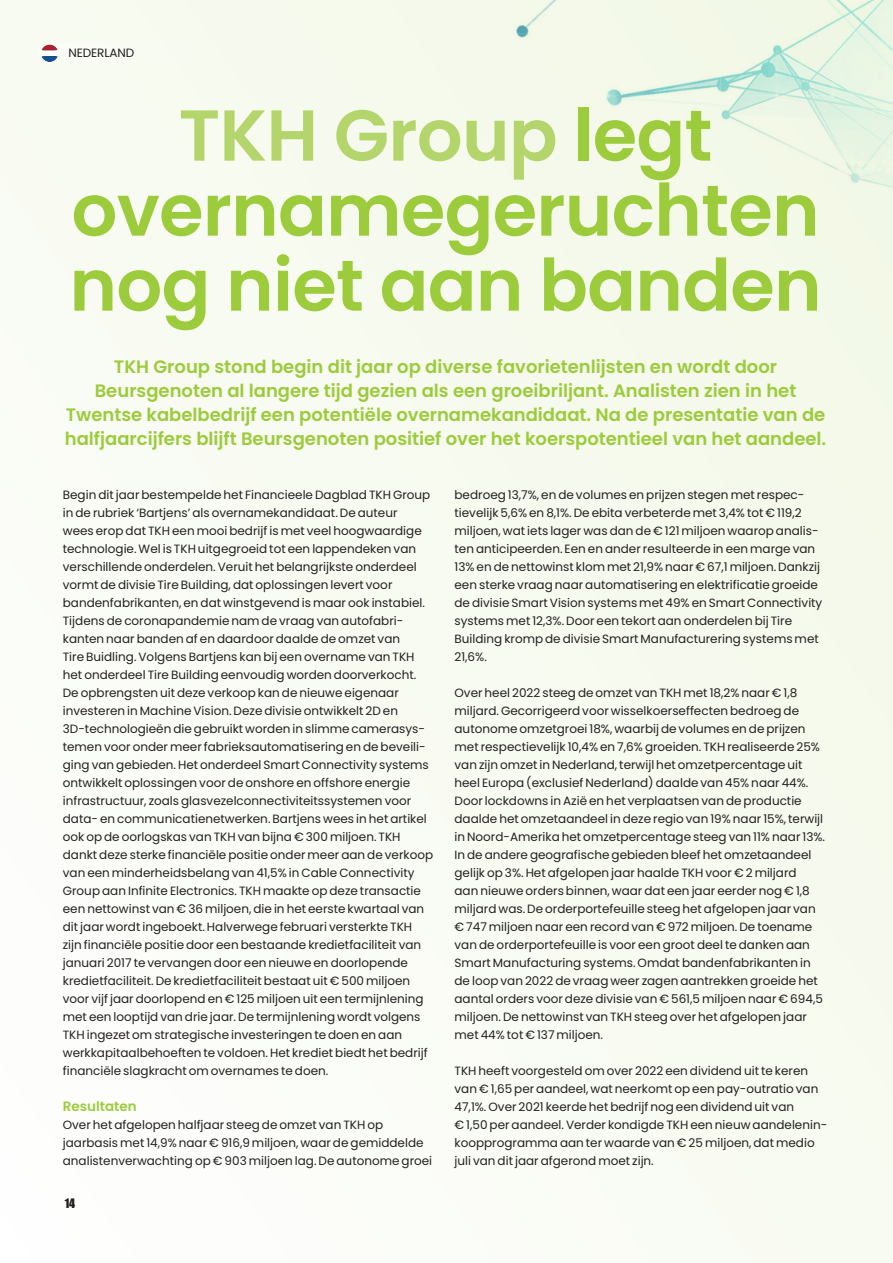
<style>
.page{position:relative;width:893px;height:1263px;background:#f8fbf1}
.page>*{position:absolute;margin:0;border:0;box-sizing:border-box;transform-origin:0 0}
.Header_inhoud{font:600 72px/75px "Poppins";letter-spacing:-.01em;color:#9ccb3b;text-align:center}
.Inleiding{font:600 18px/24px "Poppins";color:#9ccb3b;text-align:center}
.subKopje{font:600 13.5px "Poppins";color:#9ccb3b}
.Platte_tekst_-_zwart{font:12px/18px "Poppins";color:#231f20}
.Platte_tekst{font:12px "Poppins";letter-spacing:-.01em;color:#231f20}
.t1{font:12px "Impact";color:#231f20}
.s1{color:#b4d56b}
</style>
<div class="page">
<svg style="left:41px;top:44px;width:17px;height:18px"></svg>
<p class="Platte_tekst" style="left:68px;top:46px;width:67px">NEDERLAND</p>
<p class="Header_inhoud" style="left:69px;top:98px;width:754px"><span class="s1">TKH Group</span> legt overnamegeruchten nog niet aan banden</p>
<p class="Inleiding" style="left:65px;top:355px;width:763px">TKH Group stond begin dit jaar op diverse favorietenlijsten en wordt door Beursgenoten al langere tijd gezien als een groeibriljant. Analisten zien in het Twentse kabelbedrijf een potentiële overnamekandidaat. Na de presentatie van de halfjaarcijfers blijft Beursgenoten positief over het koerspotentieel van het aandeel.</p>
<p class="Platte_tekst_-_zwart" style="left:63px;top:486px;width:372px">Begin dit jaar bestempelde het Financieele Dagblad TKH Group in de rubriek ‘Bartjens’ als overnamekandidaat. De auteur<br>wees erop dat TKH een mooi bedrijf is met veel hoogwaardige technologie. Wel is TKH uitgegroeid tot een lappendeken van verschillende onderdelen. Veruit het belangrijkste onderdeel vormt de divisie Tire Building, dat oplossingen levert voor bandenfabrikanten, en dat winstgevend is maar ook instabiel.<br>Tijdens de coronapandemie nam de vraag van autofabri&shy;kanten naar banden af en daardoor daalde de omzet van<br>Tire Buidling. Volgens Bartjens kan bij een overname van TKH het onderdeel Tire Building eenvoudig worden doorverkocht.<br>De opbrengsten uit deze verkoop kan de nieuwe eigenaar investeren in Machine Vision. Deze divisie ontwikkelt 2D en 3D-technologieën die gebruikt worden in slimme camerasys&shy;temen voor onder meer fabrieksautomatisering en de beveili&shy;ging van gebieden. Het onderdeel Smart Connectivity systems ontwikkelt oplossingen voor de onshore en offshore energie infrastructuur, zoals glasvezelconnectiviteitssystemen voor data- en communicatienetwerken. Bartjens wees in het artikel ook op de oorlogskas van TKH van bijna € 300 miljoen. TKH dankt deze sterke financiële positie onder meer aan de verkoop van een minderheidsbelang van 41,5% in Cable Connectivity Group aan Infinite Electronics. TKH maakte op deze transactie een nettowinst van € 36 miljoen, die in het eerste kwartaal van dit jaar wordt ingeboekt. Halverwege februari versterkte TKH zijn financiële positie door een bestaande kredietfaciliteit van januari 2017 te vervangen door een nieuwe en doorlopende kredietfaciliteit. De kredietfaciliteit bestaat uit € 500 miljoen voor vijf jaar doorlopend en € 125 miljoen uit een termijnlening met een looptijd van drie jaar. De termijnlening wordt volgens TKH ingezet om strategische investeringen te doen en aan werkkapitaalbehoeften te voldoen. Het krediet biedt het bedrijf financiële slagkracht om overnames te doen.</p>
<p class="subKopje" style="left:63px;top:1098px;width:75px">Resultaten</p>
<p class="Platte_tekst_-_zwart" style="left:63px;top:1116px;width:371px">Over het afgelopen halfjaar steeg de omzet van TKH op jaarbasis met 14,9% naar € 916,9 miljoen, waar de gemiddelde analistenverwachting op € 903 miljoen lag. De autonome groei</p>
<p class="Platte_tekst_-_zwart" style="left:454px;top:486px;width:369px">bedroeg 13,7%, en de volumes en prijzen stegen met respec&shy;tievelijk 5,6% en 8,1%. De ebita verbeterde met 3,4% tot € 119,2 miljoen, wat iets lager was dan de € 121 miljoen waarop analis&shy;ten anticipeerden. Een en ander resulteerde in een marge van 13% en de nettowinst klom met 21,9% naar € 67,1 miljoen. Dankzij een sterke vraag naar automatisering en elektrificatie groeide de divisie Smart Vision systems met 49% en Smart Connectivity systems met 12,3%. Door een tekort aan onderdelen bij Tire Building kromp de divisie Smart Manufacturering systems met 21,6%.</p>
<p class="Platte_tekst_-_zwart" style="left:454px;top:684px;width:372px">Over heel 2022 steeg de omzet van TKH met 18,2% naar € 1,8 miljard. Gecorrigeerd voor wisselkoerseffecten bedroeg de autonome omzetgroei 18%, waarbij de volumes en de prijzen met respectievelijk 10,4% en 7,6% groeiden. TKH realiseerde 25% van zijn omzet in Nederland, terwijl het omzetpercentage uit heel Europa (exclusief Nederland) daalde van 45% naar 44%.<br>Door lockdowns in Azië en het verplaatsen van de productie daalde het omzetaandeel in deze regio van 19% naar 15%, terwijl in Noord-Amerika het omzetpercentage steeg van 11% naar 13%.<br>In de andere geografische gebieden bleef het omzetaandeel gelijk op 3%. Het afgelopen jaar haalde TKH voor € 2 miljard<br>aan nieuwe orders binnen, waar dat een jaar eerder nog € 1,8 miljard was. De orderportefeuille steeg het afgelopen jaar van € 747 miljoen naar een record van € 972 miljoen. De toename van de orderportefeuille is voor een groot deel te danken aan Smart Manufacturing systems. Omdat bandenfabrikanten in de loop van 2022 de vraag weer zagen aantrekken groeide het aantal orders voor deze divisie van € 561,5 miljoen naar € 694,5 miljoen. De nettowinst van TKH steeg over het afgelopen jaar met 44% tot € 137 miljoen.</p>
<p class="Platte_tekst_-_zwart" style="left:454px;top:1062px;width:374px">TKH heeft voorgesteld om over 2022 een dividend uit te keren van € 1,65 per aandeel, wat neerkomt op een pay-outratio van 47,1%. Over 2021 keerde het bedrijf nog een dividend uit van<br>€ 1,50 per aandeel. Verder kondigde TKH een nieuw aandelenin&shy;koopprogramma aan ter waarde van € 25 miljoen, dat medio juli van dit jaar afgerond moet zijn.</p>
<p class="t1" style="left:65px;top:1194px;width:12px">14</p>
</div>
